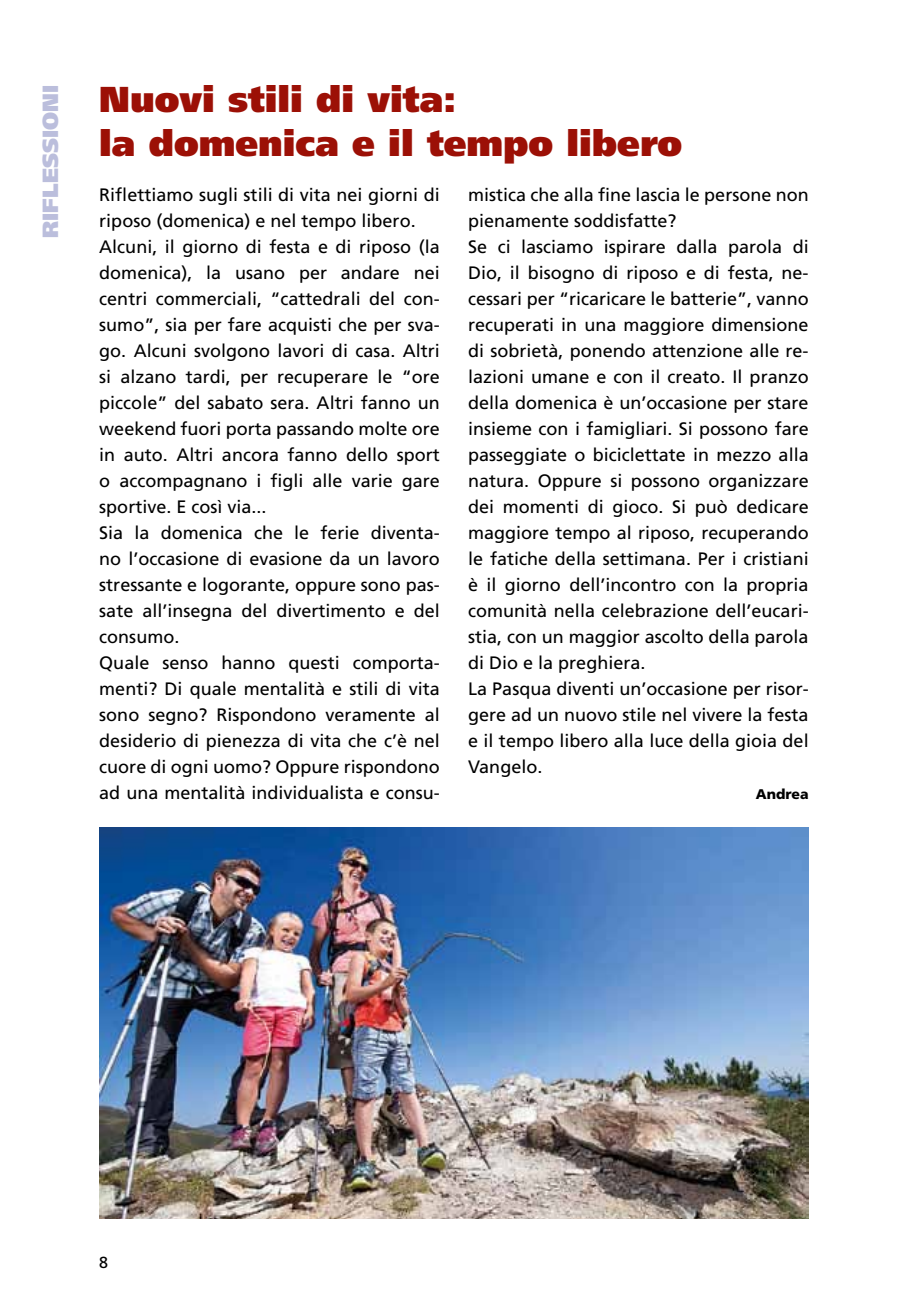
<style>
.page{position:relative;width:908px;height:1304px;background:#fff}
.page>*{position:absolute;margin:0;border:0;box-sizing:border-box;transform-origin:0 0}
.t1{font:900 36px/43.2px "Frutiger";color:#9c1006}
.t2{font:900 22px "Frutiger";color:#bbbedc}
.t3{font:18px/26px "Frutiger";color:#000}
.t4{font:16px "Frutiger";color:#000}
.t5{font:900 14px "Frutiger";color:#000}
</style>
<div class="page">
<img style="left:99px;top:828px;width:709px;height:391px">
<p class="t2" style="left:37px;top:238px;width:154px;rotate:-90deg">riflessioni</p>
<h1 class="t1" style="left:99px;top:78px;width:584px">Nuovi stili di vita:<br>la domenica e il tempo libero</h1>
<p class="t3" style="left:99px;top:182px;width:342px">Riflettiamo sugli stili di vita nei giorni di riposo (domenica) e nel tempo libero.<br>Alcuni, il giorno di festa e di riposo (la domenica), la usano per andare nei centri commerciali, “cattedrali del con&shy;sumo”, sia per fare acquisti che per sva&shy;go. Alcuni svolgono lavori di casa. Altri si alzano tardi, per recuperare le “ore piccole” del sabato sera. Altri fanno un weekend fuori porta passando molte ore in auto. Altri ancora fanno dello sport o accompagnano i figli alle varie gare sportive. E così via...<br>Sia la domenica che le ferie diventa&shy;no l’occasione di evasione da un lavoro stressante e logorante, oppure sono pas&shy;sate all’insegna del divertimento e del consumo.<br>Quale senso hanno questi comporta&shy;menti? Di quale mentalità e stili di vita sono segno? Rispondono veramente al desiderio di pienezza di vita che c’è nel cuore di ogni uomo? Oppure rispondono ad una mentalità individualista e consu-</p>
<p class="t3" style="left:468px;top:181px;width:342px">mistica che alla fine lascia le persone non pienamente soddisfatte?<br>Se ci lasciamo ispirare dalla parola di Dio, il bisogno di riposo e di festa, ne&shy;cessari per “ricaricare le batterie”, vanno recuperati in una maggiore dimensione di sobrietà, ponendo attenzione alle re&shy;lazioni umane e con il creato. I l pranzo della domenica è un’occasione per stare insieme con i famigliari. Si possono fare passeggiate o biciclettate in mezzo alla natura. Oppure si possono organizzare dei momenti di gioco. Si può dedicare maggiore tempo al riposo, recuperando le fatiche della settimana. Per i cristiani è il giorno dell’incontro con la propria comunità nella celebrazione dell’eucari&shy;stia, con un maggior ascolto della parola di Dio e la preghiera.<br>La Pasqua diventi un’occasione per risor&shy;gere ad un nuovo stile nel vivere la festa e il tempo libero alla luce della gioia del Vangelo.</p>
<p class="t5" style="left:755px;top:786px;width:54px">Andrea</p>
<p class="t4" style="left:99px;top:1253px;width:10px">8</p>
</div>
